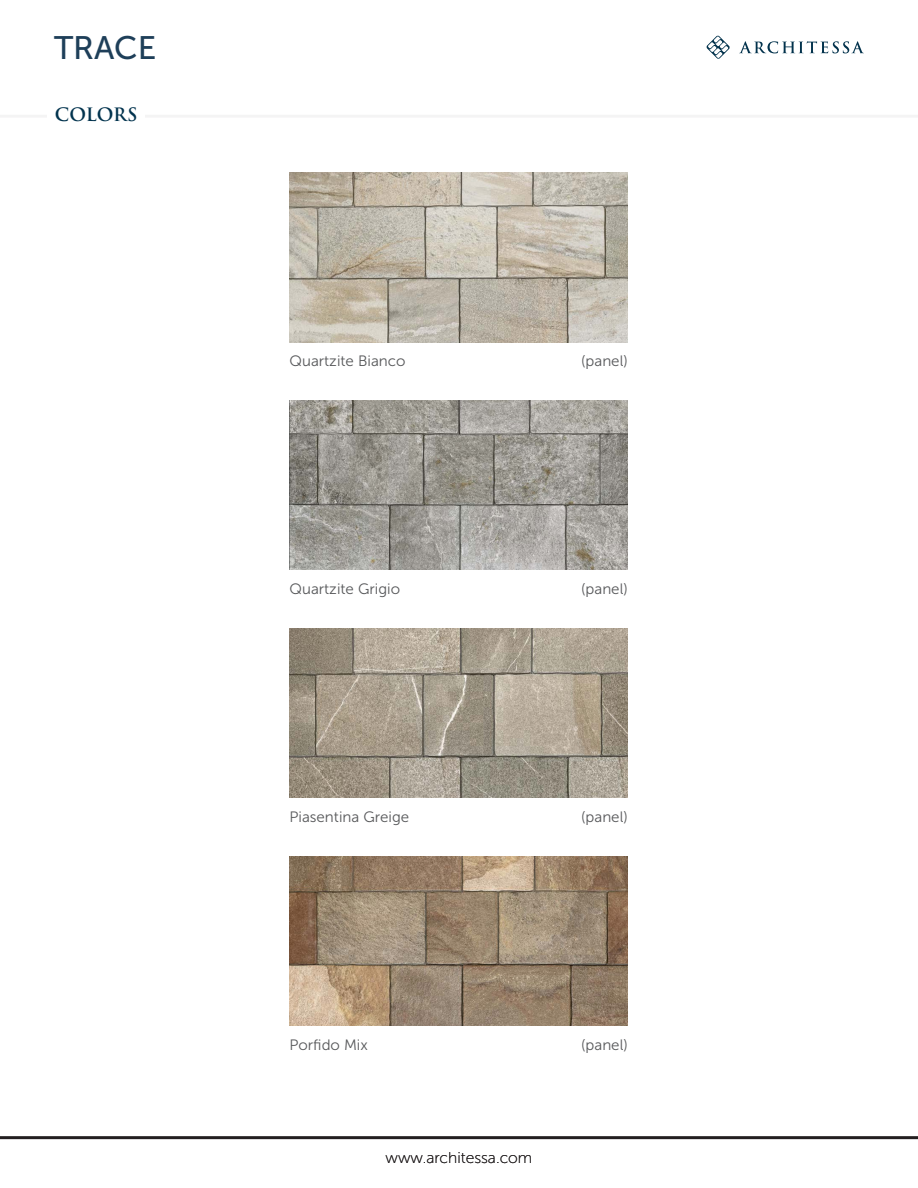
<style>
.page{position:relative;width:918px;height:1188px;background:#fff}
.page>*{position:absolute;margin:0;border:0;box-sizing:border-box;transform-origin:0 0}
.t1{font:32.4px "Museo Sans 500";color:#1e3f59}
.t2{font:600 18px "Trajan Pro 3";color:#02334e}
.t3{font:15.6px "Museo Sans 100";color:#231f20}
.t4{font:15px "Museo Sans 300";color:#57585a}
</style>
<div class="page">
<hr style="left:0;top:1136px;width:918px;height:3px;background:#231f20">
<img style="left:289px;top:172px;width:339px;height:170px">
<img style="left:289px;top:400px;width:339px;height:170px">
<img style="left:289px;top:628px;width:339px;height:170px">
<img style="left:289px;top:856px;width:339px;height:170px">
<svg style="left:706px;top:35px;width:24px;height:24px"></svg>
<svg style="left:739px;top:41px;width:125px;height:12px"></svg>
<hr style="left:0;top:115px;width:918px;height:3px;background:#231f20">
<div style="left:47px;top:102px;width:98px;height:24px;background:#fff"></div>
<h1 class="t1" style="left:54px;top:30px;width:104px">TRACE</h1>
<p class="t2" style="left:55px;top:101px;width:84px">COLORS</p>
<p class="t4" style="left:289px;top:353px;width:118px">Quartzite Bianco</p>
<p class="t4" style="left:581px;top:353px;width:48px">(panel)</p>
<p class="t4" style="left:289px;top:581px;width:112px">Quartzite Grigio</p>
<p class="t4" style="left:581px;top:581px;width:48px">(panel)</p>
<p class="t4" style="left:289px;top:809px;width:121px">Piasentina Greige</p>
<p class="t4" style="left:581px;top:809px;width:48px">(panel)</p>
<p class="t4" style="left:289px;top:1037px;width:80px">Porfido Mix</p>
<p class="t3" style="left:386px;top:1149px;width:148px">www.architessa.com</p>
<p class="t4" style="left:581px;top:1037px;width:48px">(panel)</p>
</div>
